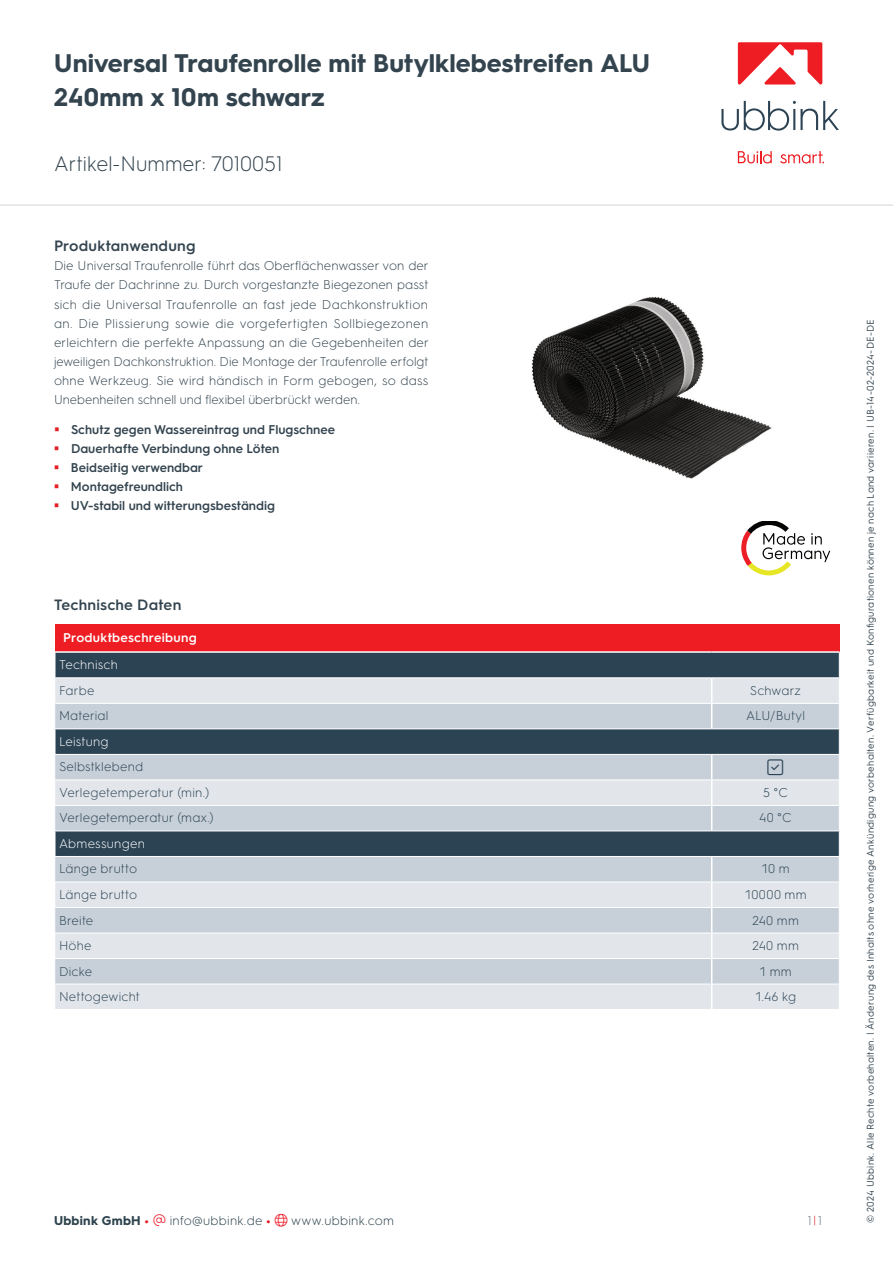
<style>
.page{position:relative;width:893px;height:1263px;background:#fff}
.page>*{position:absolute;margin:0;border:0;box-sizing:border-box;transform-origin:0 0}
.t1{font:700 25.5px/34px "HGS3";letter-spacing:.005em;color:#33444f}
.t2{font:300 21px "HGS3";color:#33444f}
.t3{font:300 18px "Font Awesome 6 Pro";color:#2c4354}
.t4{font:600 15px "HGS3";letter-spacing:.01em;color:#33444f}
.t5{font:300 12.75px/19.2px "HGS3";color:#33444f;text-align:justify}
.t6{font:300 12.75px "HGS3";letter-spacing:.015em;color:#2c4354}
.t7{font:600 12.75px/19.2px "HGS3";color:#33444f}
.t8{font:300 12.75px "HGS3";letter-spacing:.02em;color:#2c424c}
.t9{font:300 12.75px "HGS3";letter-spacing:.015em;color:#fff}
.t10{font:600 12.75px "HGS3";letter-spacing:.02em;color:#fff}
.t11{font:300 12.75px "HGS3";color:#66737c}
.t12{font:9.75px "HGS3";letter-spacing:.03em;color:#33444f}
.s1{font-weight:700}
.s2{font-weight:700;color:#e31e25}
.s3{color:#ee1f2d}
.s4{color:#e31e25}
</style>
<div class="page">
<div style="left:55px;top:624px;width:784px;height:28px;background:#ee1d23"></div>
<div style="left:56px;top:653px;width:783px;height:24px;background:#2c4354"></div>
<div style="left:55px;top:678px;width:784px;height:331px;background:#e2e6eb"></div>
<svg style="left:55px;top:704px;width:784px;height:279px;background:#b2bcc6"></svg>
<hr style="left:54px;top:651px;width:658px;height:2px;background:#fff">
<hr style="left:712px;top:651px;width:127px;height:2px;background:#fff">
<hr style="left:55px;top:703px;width:657px;height:1px;background:#fff">
<hr style="left:712px;top:703px;width:127px;height:1px;background:#fff">
<svg style="left:711px;top:678px;width:1px;height:50px"></svg>
<hr style="left:54px;top:728px;width:658px;height:1px;background:#fff">
<hr style="left:712px;top:728px;width:128px;height:1px;background:#fff">
<hr style="left:54px;top:729px;width:2px;height:25px;background:#fff">
<hr style="left:54px;top:754px;width:658px;height:1px;background:#fff">
<hr style="left:712px;top:754px;width:128px;height:1px;background:#fff">
<hr style="left:55px;top:779px;width:657px;height:1px;background:#fff">
<hr style="left:712px;top:779px;width:127px;height:1px;background:#fff">
<hr style="left:55px;top:805px;width:657px;height:1px;background:#fff">
<hr style="left:712px;top:805px;width:127px;height:1px;background:#fff">
<svg style="left:711px;top:755px;width:1px;height:75px"></svg>
<hr style="left:54px;top:830px;width:658px;height:1px;background:#fff">
<hr style="left:712px;top:830px;width:128px;height:1px;background:#fff">
<hr style="left:54px;top:831px;width:2px;height:25px;background:#fff">
<hr style="left:54px;top:856px;width:658px;height:1px;background:#fff">
<hr style="left:712px;top:856px;width:128px;height:1px;background:#fff">
<hr style="left:55px;top:881px;width:657px;height:1px;background:#fff">
<hr style="left:712px;top:881px;width:127px;height:1px;background:#fff">
<hr style="left:55px;top:907px;width:657px;height:1px;background:#fff">
<hr style="left:712px;top:907px;width:127px;height:1px;background:#fff">
<hr style="left:55px;top:932px;width:657px;height:1px;background:#fff">
<hr style="left:712px;top:932px;width:127px;height:1px;background:#fff">
<hr style="left:55px;top:958px;width:657px;height:1px;background:#fff">
<hr style="left:712px;top:958px;width:127px;height:1px;background:#fff">
<hr style="left:55px;top:983px;width:657px;height:1px;background:#fff">
<hr style="left:712px;top:983px;width:127px;height:1px;background:#fff">
<svg style="left:711px;top:857px;width:1px;height:152px"></svg>
<svg style="left:839px;top:653px;width:1px;height:204px"></svg>
<svg style="left:741px;top:521px;width:89px;height:54px"></svg>
<img style="left:531px;top:297px;width:241px;height:182px">
<hr style="left:0;top:204px;width:893px;height:2px;background:#e1e4e6">
<svg style="left:721px;top:101px;width:118px;height:30px"></svg>
<svg style="left:738px;top:151px;width:34px;height:13px"></svg>
<svg style="left:780px;top:151px;width:44px;height:13px"></svg>
<svg style="left:738px;top:42px;width:84px;height:43px"></svg>
<svg style="left:768px;top:759px;width:15px;height:16px"></svg>
<h1 class="t1" style="left:54px;top:45px;width:597px">Universal Traufenrolle mit Butylklebestreifen ALU<br>240mm x 10m schwarz</h1>
<h2 class="t2" style="left:54px;top:150px;width:230px">Artikel-Nummer: 7010051</h2>
<p class="t4" style="left:54px;top:235px;width:143px">Produktanwendung</p>
<p class="t5" style="left:54px;top:255px;width:376px">Die Universal Traufenrolle führt das Oberflächenwasser von der Traufe der Dachrinne zu. Durch vorgestanzte Biegezonen passt sich die Universal Traufenrolle an fast jede Dachkonstruktion an. Die Plissierung sowie die vorgefertigten Sollbiegezonen erleichtern die perfekte Anpassung an die Gegebenheiten der jeweiligen Dachkonstruktion. Die Montage der Traufenrolle erfolgt ohne Werkzeug. Sie wird händisch in Form gebogen, so dass Unebenheiten schnell und flexibel überbrückt werden.</p>
<p class="t7" style="left:71px;top:419px;width:266px">Schutz gegen Wassereintrag und Flugschnee<br>Dauerhafte Verbindung ohne Löten<br>Beidseitig verwendbar<br>Montagefreundlich<br>UV-stabil und witterungsbeständig</p>
<p class="t4" style="left:54px;top:594px;width:129px">Technische Daten</p>
<p class="t10" style="left:63px;top:629px;width:135px">Produktbeschreibung</p>
<p class="t9" style="left:59px;top:656px;width:60px">Technisch</p>
<p class="t6" style="left:59px;top:682px;width:37px">Farbe</p>
<p class="t6" style="left:750px;top:682px;width:53px">Schwarz</p>
<p class="t6" style="left:59px;top:707px;width:51px">Material</p>
<p class="t6" style="left:746px;top:707px;width:60px">ALU/Butyl</p>
<p class="t9" style="left:59px;top:732px;width:51px">Leistung</p>
<p class="t6" style="left:59px;top:758px;width:86px">Selbstklebend</p>
<h3 class="t3" style="left:768px;top:758px;width:17px">▲❑◆</h3>
<p class="t6" style="left:59px;top:784px;width:152px">Verlegetemperatur (min.)</p>
<p class="t6" style="left:763px;top:784px;width:27px">5 °C</p>
<p class="t6" style="left:59px;top:809px;width:156px">Verlegetemperatur (max.)</p>
<p class="t6" style="left:759px;top:809px;width:34px">40 °C</p>
<p class="t9" style="left:59px;top:834px;width:87px">Abmessungen</p>
<p class="t6" style="left:59px;top:860px;width:80px">Länge brutto</p>
<p class="t6" style="left:761px;top:860px;width:30px">10 m</p>
<p class="t6" style="left:59px;top:886px;width:80px">Länge brutto</p>
<p class="t6" style="left:744px;top:886px;width:64px">10000 mm</p>
<p class="t6" style="left:59px;top:911px;width:36px">Breite</p>
<p class="t6" style="left:752px;top:911px;width:48px">240 mm</p>
<p class="t6" style="left:59px;top:937px;width:34px">Höhe</p>
<p class="t6" style="left:752px;top:937px;width:48px">240 mm</p>
<p class="t6" style="left:59px;top:962px;width:35px">Dicke</p>
<p class="t6" style="left:759px;top:962px;width:34px">1 mm</p>
<p class="t6" style="left:59px;top:988px;width:82px">Nettogewicht</p>
<p class="t6" style="left:755px;top:988px;width:43px">1.46 kg</p>
<p class="t8" style="left:54px;top:1211px;width:342px"><span class="s1">Ubbink GmbH</span> <span class="s2">•</span> <span class="s3">▼</span> info@ubbink.de <span class="s2">•</span> <span class="s3">●□</span> www.ubbink.com</p>
<p class="t11" style="left:808px;top:1211px;width:16px">1<span class="s4">|</span>1</p>
<p class="t12" style="left:864px;top:1222px;width:905px;rotate:-90deg">© 2024 Ubbink. Alle Rechte vorbehalten. | Änderung des Inhalts ohne vorherige Ankündigung vorbehalten. Verfügbarkeit und Konfigurationen können je nach Land variieren. | UB-14-02-2024-DE-DE</p>
</div>
